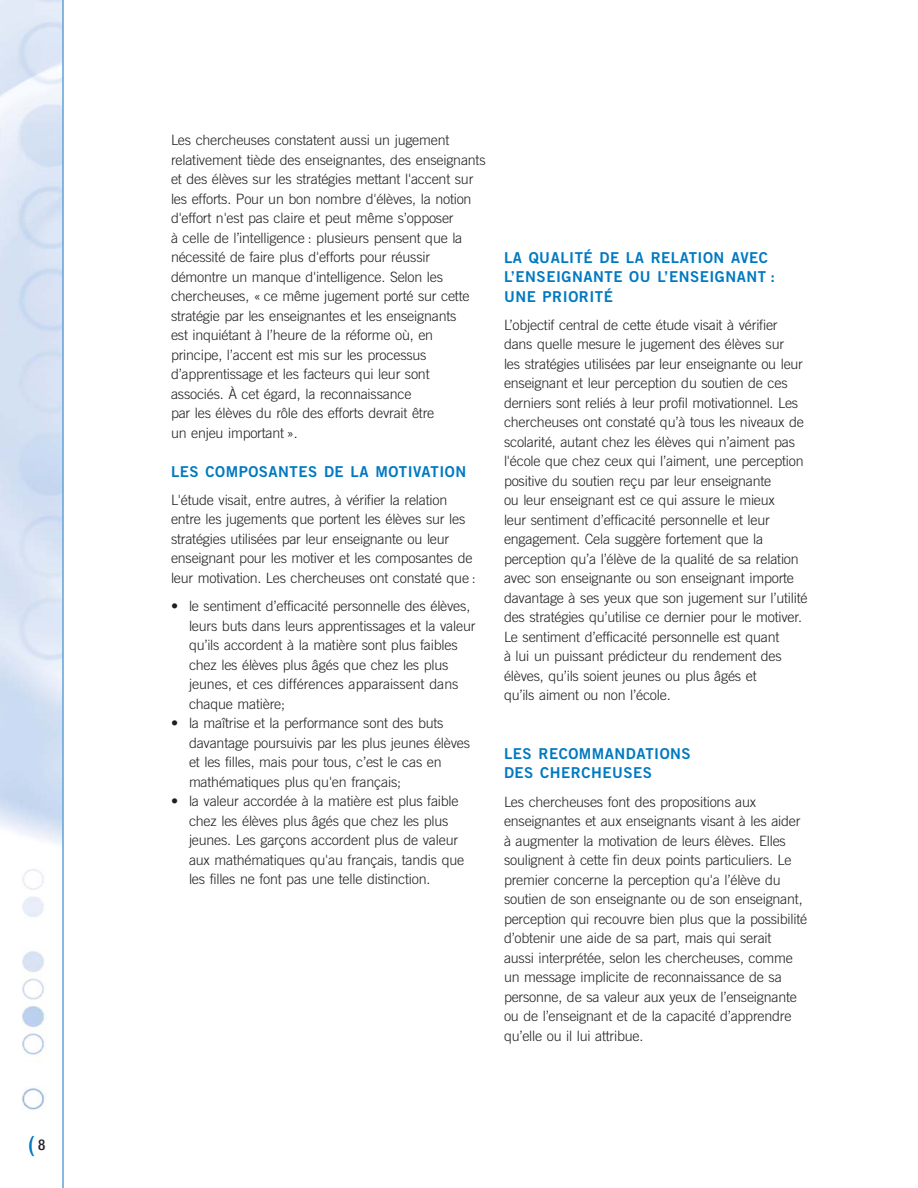
<style>
.page{position:relative;width:918px;height:1188px;background:#fff}
.page>*{position:absolute;margin:0;border:0;box-sizing:border-box;transform-origin:0 0}
.t1{font:500 condensed 22.5px "Helvetica Neue";color:#0079c1}
.t2{font:15px/19.5px "Trade Gothic Bold Two";letter-spacing:.035em;color:#0079c1}
.t3{font:300 14.25px/19.5px "Trade Gothic";letter-spacing:-.015em;color:#231f20}
.s1{font-size:15px;color:#231f20}
</style>
<div class="page">
<img style="left:22px;top:869px;width:23px;height:241px">
<hr style="left:62px;top:0;width:2px;height:1188px;background:#62a0d6">
<h1 class="t1" style="left:28px;top:1136px;width:18px">( <span class="s1">8</span></h1>
<p class="t3" style="left:171px;top:132px;width:316px">Les chercheuses constatent aussi un jugement relativement tiède des enseignantes, des enseignants et des élèves sur les stratégies mettant l'accent sur les efforts. Pour un bon nombre d'élèves, la notion d'effort n'est pas claire et peut même s’opposer<br>à celle de l’intelligence : plusieurs pensent que la nécessité de faire plus d'efforts pour réussir démontre un manque d'intelligence. Selon les chercheuses, « ce même jugement porté sur cette stratégie par les enseignantes et les enseignants<br>est inquiétant à l’heure de la réforme où, en principe, l’accent est mis sur les processus d’apprentissage et les facteurs qui leur sont associés. À cet égard, la reconnaissance<br>par les élèves du rôle des efforts devrait être<br>un enjeu important ».</p>
<p class="t2" style="left:171px;top:463px;width:297px">LES COMPOSANTES DE LA MOTIVATION</p>
<p class="t3" style="left:171px;top:492px;width:306px">L'étude visait, entre autres, à vérifier la relation entre les jugements que portent les élèves sur les stratégies utilisées par leur enseignante ou leur enseignant pour les motiver et les composantes de leur motivation. Les chercheuses ont constaté que :</p>
<p class="t3" style="left:189px;top:598px;width:288px;text-indent:-18px">• le sentiment d’efficacité personnelle des élèves, leurs buts dans leurs apprentissages et la valeur qu’ils accordent à la matière sont plus faibles chez les élèves plus âgés que chez les plus jeunes, et ces différences apparaissent dans chaque matière;</p>
<p class="t3" style="left:189px;top:715px;width:283px;text-indent:-18px">• la maîtrise et la performance sont des buts davantage poursuivis par les plus jeunes élèves et les filles, mais pour tous, c’est le cas en mathématiques plus qu'en français;</p>
<p class="t3" style="left:189px;top:793px;width:277px;text-indent:-18px">• la valeur accordée à la matière est plus faible chez les élèves plus âgés que chez les plus jeunes. Les garçons accordent plus de valeur aux mathématiques qu'au français, tandis que les filles ne font pas une telle distinction.</p>
<p class="t2" style="left:504px;top:249px;width:273px">LA QUALITÉ DE LA RELATION AVEC<br>L’ENSEIGNANTE OU L’ENSEIGNANT :<br>UNE PRIORITÉ</p>
<p class="t3" style="left:504px;top:317px;width:305px">L’objectif central de cette étude visait à vérifier dans quelle mesure le jugement des élèves sur<br>les stratégies utilisées par leur enseignante ou leur enseignant et leur perception du soutien de ces derniers sont reliés à leur profil motivationnel. Les chercheuses ont constaté qu’à tous les niveaux de scolarité, autant chez les élèves qui n’aiment pas l'école que chez ceux qui l’aiment, une perception positive du soutien reçu par leur enseignante<br>ou leur enseignant est ce qui assure le mieux<br>leur sentiment d’efficacité personnelle et leur engagement. Cela suggère fortement que la perception qu’a l’élève de la qualité de sa relation avec son enseignante ou son enseignant importe davantage à ses yeux que son jugement sur l’utilité des stratégies qu’utilise ce dernier pour le motiver.<br>Le sentiment d’efficacité personnelle est quant<br>à lui un puissant prédicteur du rendement des élèves, qu’ils soient jeunes ou plus âgés et<br>qu’ils aiment ou non l’école.</p>
<p class="t2" style="left:504px;top:746px;width:188px">LES RECOMMANDATIONS<br>DES CHERCHEUSES</p>
<p class="t3" style="left:504px;top:794px;width:305px">Les chercheuses font des propositions aux enseignantes et aux enseignants visant à les aider à augmenter la motivation de leurs élèves. Elles soulignent à cette fin deux points particuliers. Le premier concerne la perception qu'a l’élève du soutien de son enseignante ou de son enseignant, perception qui recouvre bien plus que la possibilité d’obtenir une aide de sa part, mais qui serait<br>aussi interprétée, selon les chercheuses, comme un message implicite de reconnaissance de sa personne, de sa valeur aux yeux de l’enseignante ou de l’enseignant et de la capacité d’apprendre qu’elle ou il lui attribue.</p>
</div>
